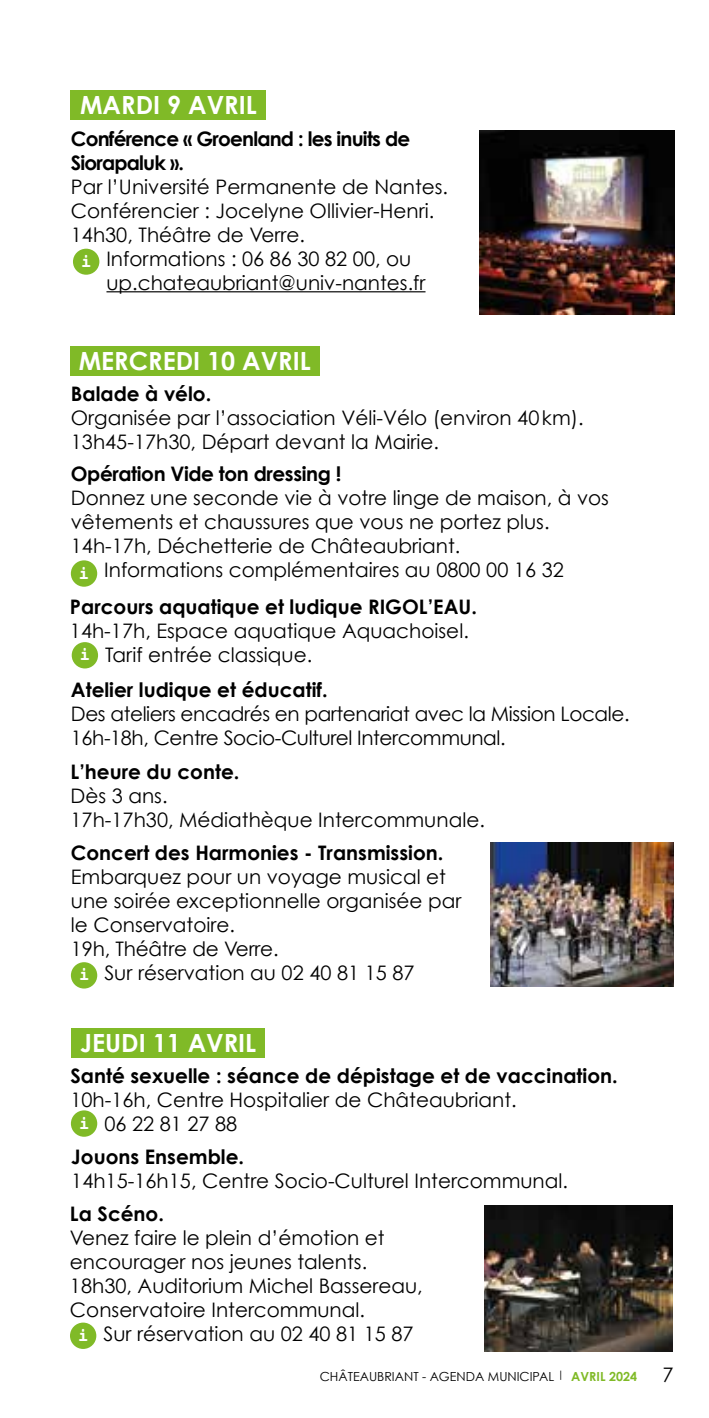
<style>
.page{position:relative;width:709px;height:1418px;background:#fff}
.page>*{position:absolute;margin:0;border:0;box-sizing:border-box;transform-origin:0 0}
.t1{font:700 25px "Century Gothic";color:#fff}
.t2{font:20px/24px "Century Gothic";color:#000}
.t3{font:700 20px "Century Gothic";color:#000}
.t4{font:20px/24px "Century Gothic";letter-spacing:-.02em;color:#000}
.t5{font:700 20px/24px "Century Gothic";letter-spacing:-.04em;color:#000}
.t6{font:700 20px "Century Gothic";letter-spacing:-.02em;color:#000}
.t7{font:700 18px "Courier";color:#fff}
.t8{font:12.5px "Century Gothic";color:#000}
.s1{font-family:"Courier";font-weight:700;font-size:18px;color:#fff}
.s2{font-weight:700;color:#80ba27}
</style>
<div class="page">
<div style="left:71px;top:962px;width:26px;height:26px;background:#80ba27;border-radius:50%"></div>
<img style="left:491px;top:843px;width:182px;height:143px">
<div style="left:70px;top:346px;width:249px;height:29px;background:#80ba27"></div>
<div style="left:72px;top:642px;width:26px;height:26px;background:#80ba27;border-radius:50%"></div>
<div style="left:71px;top:560px;width:26px;height:26px;background:#80ba27;border-radius:50%"></div>
<hr style="left:106px;top:291px;width:319px;height:1px;background:#000">
<div style="left:73px;top:249px;width:26px;height:26px;background:#80ba27;border-radius:50%"></div>
<img style="left:479px;top:131px;width:195px;height:184px">
<div style="left:71px;top:90px;width:195px;height:29px;background:#80ba27"></div>
<div style="left:71px;top:1110px;width:26px;height:26px;background:#80ba27;border-radius:50%"></div>
<div style="left:70px;top:1322px;width:26px;height:26px;background:#80ba27;border-radius:50%"></div>
<div style="left:71px;top:1028px;width:194px;height:29px;background:#80ba27"></div>
<img style="left:484px;top:1205px;width:188px;height:145px">
<p class="t1" style="left:80px;top:89px;width:178px">MARDI 9 AVRIL</p>
<p class="t5" style="left:71px;top:126px;width:341px">Conférence « Groenland : les inuits de<br>Siorapaluk ».</p>
<p class="t2" style="left:71px;top:174px;width:379px">Par l’Université Permanente de Nantes.</p>
<p class="t2" style="left:71px;top:198px;width:365px">Conférencier : Jocelyne Ollivier-Henri.</p>
<p class="t2" style="left:71px;top:222px;width:235px">14h30, Théâtre de Verre.</p>
<p class="t2" style="left:106px;top:246px;width:306px">Informations : 06 86 30 82 00, ou</p>
<p class="t2" style="left:106px;top:270px;width:320px">up.chateaubriant@univ-nantes.fr</p>
<p class="t7" style="left:81px;top:246px;width:12px">i</p>
<p class="t1" style="left:79px;top:345px;width:233px">MERCREDI 10 AVRIL</p>
<p class="t3" style="left:71px;top:381px;width:142px">Balade à vélo.</p>
<p class="t2" style="left:71px;top:406px;width:514px">Organisée par l’association Véli-Vélo (environ 40km).<br>13h45-17h30, Départ devant la Mairie.</p>
<p class="t6" style="left:71px;top:461px;width:272px">Opération Vide ton dressing !</p>
<p class="t2" style="left:71px;top:485px;width:539px">Donnez une seconde vie à votre linge de maison, à vos</p>
<p class="t2" style="left:71px;top:509px;width:480px">vêtements et chaussures que vous ne portez plus.</p>
<p class="t2" style="left:71px;top:533px;width:391px">14h-17h, Déchetterie de Châteaubriant.</p>
<p class="t2" style="left:79px;top:557px;width:486px"><span class="s1">i</span> Informations complémentaires au 0800 00 16 32</p>
<p class="t3" style="left:70px;top:594px;width:408px">Parcours aquatique et ludique RIGOL’EAU.</p>
<p class="t2" style="left:80px;top:618px;width:391px;text-indent:-10px">14h-17h, Espace aquatique Aquachoisel. <span class="s1">i</span> Tarif entrée classique.</p>
<p class="t3" style="left:71px;top:677px;width:258px">Atelier ludique et éducatif.</p>
<p class="t4" style="left:71px;top:701px;width:560px">Des ateliers encadrés en partenariat avec la Mission Locale.<br>16h-18h, Centre Socio-Culturel Intercommunal.</p>
<p class="t3" style="left:71px;top:759px;width:170px">L’heure du conte.</p>
<p class="t2" style="left:71px;top:783px;width:416px">Dès 3 ans.<br>17h-17h30, Médiathèque Intercommunale.</p>
<p class="t3" style="left:71px;top:840px;width:374px">Concert des Harmonies - Transmission.</p>
<p class="t2" style="left:71px;top:864px;width:377px">Embarquez pour un voyage musical et</p>
<p class="t2" style="left:71px;top:888px;width:392px">une soirée exceptionnelle organisée par</p>
<p class="t2" style="left:71px;top:912px;width:165px">le Conservatoire.</p>
<p class="t2" style="left:71px;top:936px;width:209px">19h, Théâtre de Verre.</p>
<p class="t2" style="left:79px;top:960px;width:337px"><span class="s1">i</span> Sur réservation au 02 40 81 15 87</p>
<p class="t1" style="left:80px;top:1027px;width:178px">JEUDI 11 AVRIL</p>
<p class="t3" style="left:70px;top:1063px;width:549px">Santé sexuelle : séance de dépistage et de vaccination.</p>
<p class="t2" style="left:79px;top:1087px;width:439px;text-indent:-8px">10h-16h, Centre Hospitalier de Châteaubriant. <span class="s1">i</span> 06 22 81 27 88</p>
<p class="t3" style="left:71px;top:1144px;width:174px">Jouons Ensemble.</p>
<p class="t2" style="left:71px;top:1168px;width:498px">14h15-16h15, Centre Socio-Culturel Intercommunal.</p>
<p class="t3" style="left:70px;top:1201px;width:96px">La Scéno.</p>
<p class="t2" style="left:70px;top:1225px;width:316px">Venez faire le plein d’émotion et</p>
<p class="t2" style="left:70px;top:1249px;width:299px">encourager nos jeunes talents.</p>
<p class="t2" style="left:70px;top:1273px;width:354px">18h30, Auditorium Michel Bassereau,</p>
<p class="t2" style="left:70px;top:1297px;width:296px">Conservatoire Intercommunal.</p>
<p class="t2" style="left:78px;top:1321px;width:337px"><span class="s1">i</span> Sur réservation au 02 40 81 15 87</p>
<p class="t8" style="left:320px;top:1368px;width:319px">CHÂTEAUBRIANT - AGENDA MUNICIPAL <sup>|</sup> <span class="s2">AVRIL 2024</span></p>
<p class="t2" style="left:662px;top:1362px;width:13px">7</p>
</div>
